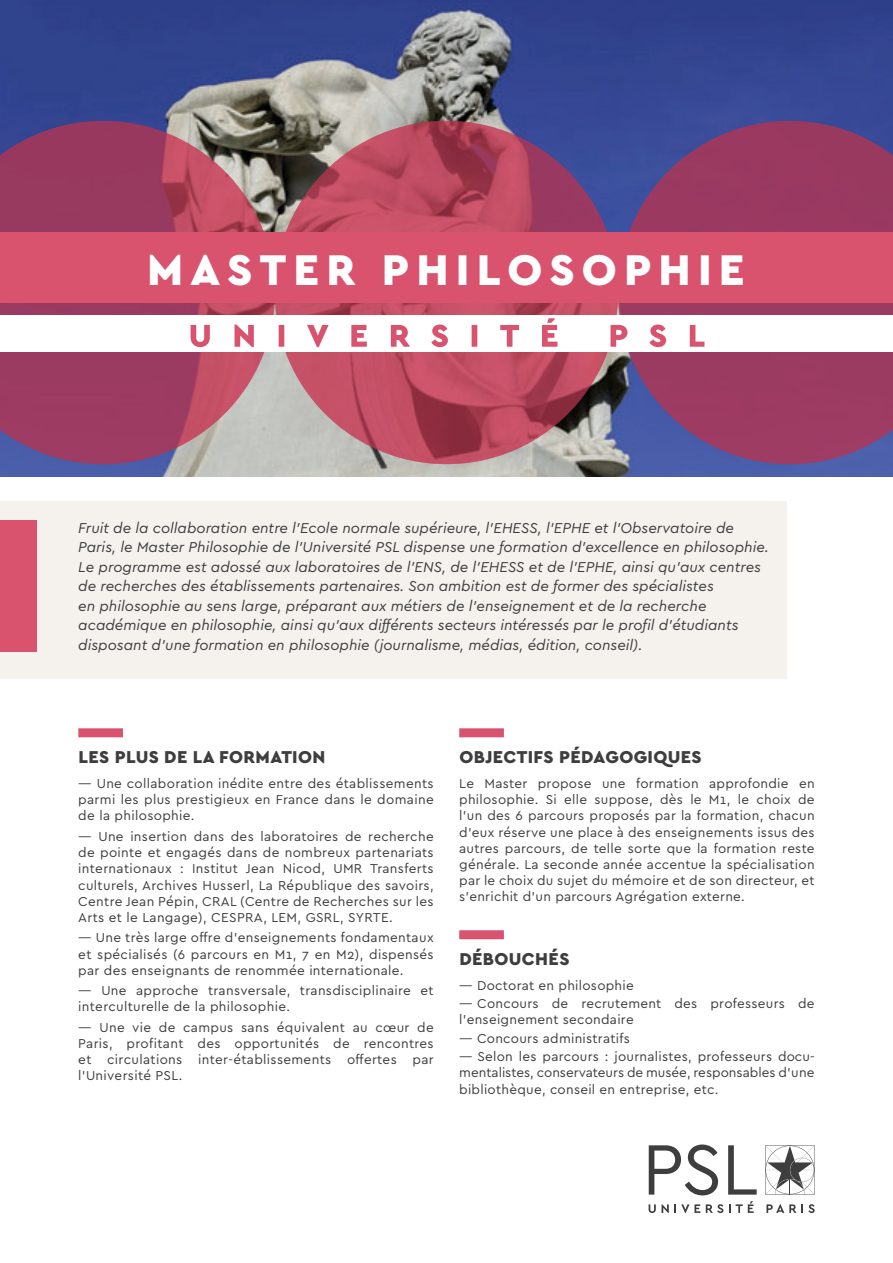
<style>
.page{position:relative;width:893px;height:1263px;background:#fff}
.page>*{position:absolute;margin:0;border:0;box-sizing:border-box;transform-origin:0 0}
.t1{font:900 45px "Cera PRO";letter-spacing:.16em;color:#fff}
.t2{font:900 18px "Cera PRO";letter-spacing:.02em;color:#3e3e3f}
.t3{font:italic 15px/19.5px "Cera PRO";color:#3e3e3f}
.t4{font:13.5px/16.2px "Cera PRO";letter-spacing:.02em;color:#3e3e3f;text-align:justify}
</style>
<div class="page">
<img style="left:0;top:0;width:893px;height:477px">
<svg style="left:618px;top:121px;width:275px;height:343px;background:#88416f"></svg>
<svg style="left:275px;top:121px;width:343px;height:343px;background:#b7485f"></svg>
<svg style="left:0;top:121px;width:275px;height:343px;background:#9f526e"></svg>
<div style="left:0;top:501px;width:787px;height:178px;background:#f5f2ee"></div>
<div style="left:78px;top:728px;width:45px;height:9px;background:#d9536f"></div>
<div style="left:459px;top:728px;width:45px;height:9px;background:#d9536f"></div>
<div style="left:459px;top:930px;width:45px;height:9px;background:#d9536f"></div>
<div style="left:0;top:521px;width:37px;height:131px;background:#d9536f"></div>
<svg style="left:649px;top:1204px;width:20px;height:9px"></svg>
<svg style="left:675px;top:1204px;width:25px;height:9px"></svg>
<svg style="left:706px;top:1204px;width:17px;height:9px"></svg>
<svg style="left:729px;top:1201px;width:25px;height:12px"></svg>
<svg style="left:766px;top:1204px;width:49px;height:9px"></svg>
<svg style="left:765px;top:1145px;width:50px;height:49px"></svg>
<svg style="left:649px;top:1144px;width:69px;height:51px"></svg>
<svg style="left:728px;top:1145px;width:29px;height:49px"></svg>
<div style="left:0;top:316px;width:893px;height:36px;background:#fff"></div>
<svg style="left:191px;top:318px;width:513px;height:29px"></svg>
<div style="left:0;top:232px;width:893px;height:70px;background:#d9536f"></div>
<h1 class="t1" style="left:147px;top:240px;width:599px">MASTER PHILOSOPHIE</h1>
<p class="t3" style="left:78px;top:517px;width:692px">Fruit de la collaboration entre l’Ecole normale supérieure, l’EHESS, l’EPHE et l’Observatoire de Paris, le Master Philosophie de l’Université PSL dispense une formation d’excellence en philosophie.<br>Le programme est adossé aux laboratoires de l’ENS, de l’EHESS et de l’EPHE, ainsi qu’aux centres de recherches des établissements partenaires. Son ambition est de former des spécialistes<br>en philosophie au sens large, préparant aux métiers de l’enseignement et de la recherche académique en philosophie, ainsi qu’aux différents secteurs intéressés par le profil d’étudiants disposant d’une formation en philosophie (journalisme, médias, édition, conseil).</p>
<h2 class="t2" style="left:78px;top:745px;width:248px">LES PLUS DE LA FORMATION</h2>
<p class="t4" style="left:78px;top:775px;width:357px">— Une collaboration inédite entre des établissements parmi les plus prestigieux en France dans le domaine de la philosophie.</p>
<p class="t4" style="left:78px;top:828px;width:357px">— Une insertion dans des laboratoires de recherche de pointe et engagés dans de nombreux partenariats internationaux : Institut Jean Nicod, UMR Transferts culturels, Archives Husserl, La République des savoirs, Centre Jean Pépin, CRAL (Centre de Recherches sur les Arts et le Langage), CESPRA, LEM, GSRL, SYRTE.</p>
<p class="t4" style="left:78px;top:929px;width:357px">— Une très large offre d’enseignements fondamentaux et spécialisés (6 parcours en M1, 7 en M2), dispensés par des enseignants de renommée internationale.</p>
<p class="t4" style="left:78px;top:982px;width:357px">— Une approche transversale, transdisciplinaire et interculturelle de la philosophie.</p>
<p class="t4" style="left:78px;top:1019px;width:357px">— Une vie de campus sans équivalent au cœur de Paris, profitant des opportunités de rencontres et circulations inter-établissements offertes par l’Université PSL.</p>
<h2 class="t2" style="left:459px;top:745px;width:244px">OBJECTIFS PÉDAGOGIQUES</h2>
<p class="t4" style="left:459px;top:775px;width:357px">Le Master propose une formation approfondie en philosophie. Si elle suppose, dès le M1, le choix de l’un des 6 parcours proposés par la formation, chacun d’eux réserve une place à des enseignements issus des autres parcours, de telle sorte que la formation reste générale. La seconde année accentue la spécialisation par le choix du sujet du mémoire et de son directeur, et s’enrichit d’un parcours Agrégation externe.</p>
<h2 class="t2" style="left:459px;top:947px;width:111px">DÉBOUCHÉS</h2>
<p class="t4" style="left:459px;top:977px;width:176px">— Doctorat en philosophie</p>
<p class="t4" style="left:459px;top:995px;width:357px">— Concours de recrutement des professeurs de l’enseignement secondaire</p>
<p class="t4" style="left:459px;top:1029px;width:172px">— Concours administratifs</p>
<p class="t4" style="left:459px;top:1048px;width:357px">— Selon les parcours : journalistes, professeurs docu&shy;mentalistes, conservateurs de musée, responsables d’une bibliothèque, conseil en entreprise, etc.</p>
</div>
